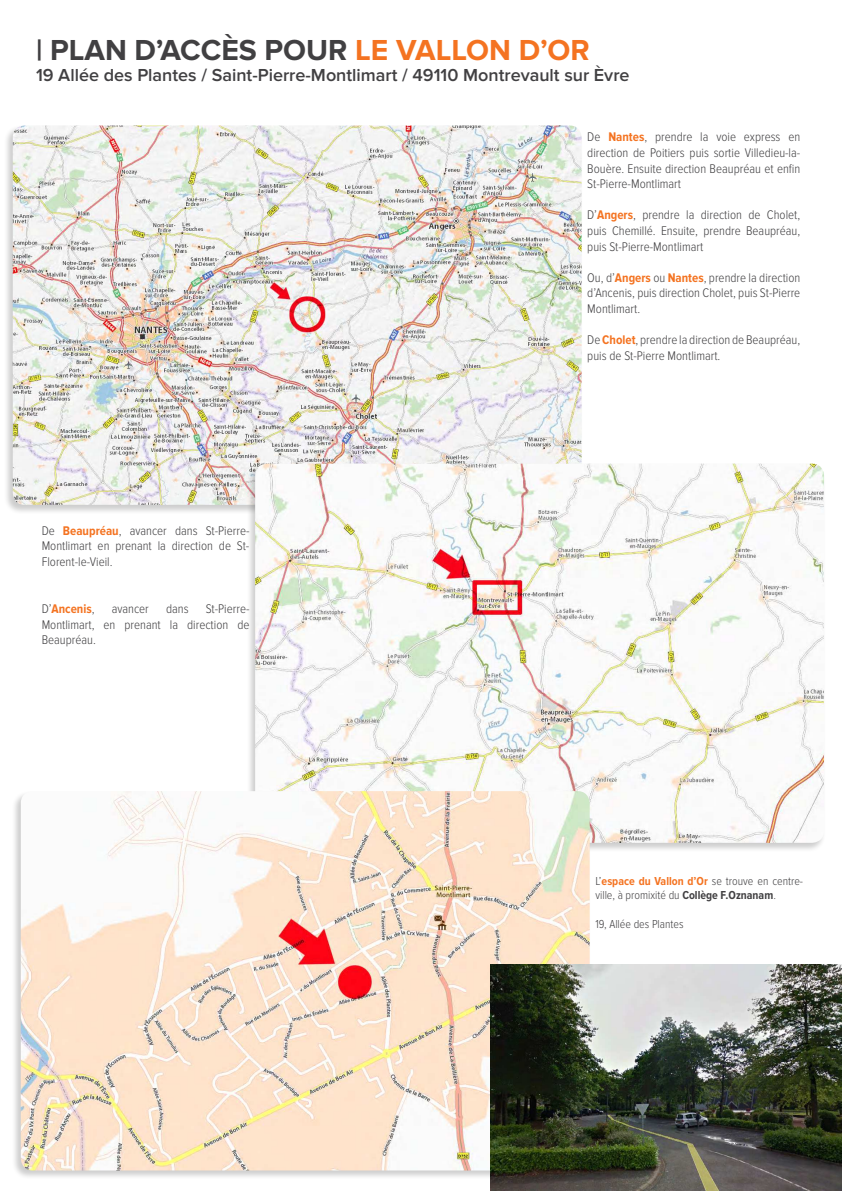
<style>
.page{position:relative;width:842px;height:1191px;background:#fff}
.page>*{position:absolute;margin:0;border:0;box-sizing:border-box;transform-origin:0 0}
.t1{font:700 30px "Proxima Nova";color:#414042}
.t2{font:600 18px "Proxima Nova";color:#414042}
.t3{font:300 13px/15.6px "Proxima Nova Cond";color:#414042;text-align:justify}
.t4{font:700 13px "Proxima Nova Cond";color:#f47321}
.t5{font:300 12px/14.4px "Proxima Nova Cond";color:#414042}
.s1{color:#f47321}
.s2{font-weight:700;color:#f47321}
.s3{font-weight:300;color:#414042}
.s4{font-weight:700}
</style>
<div class="page">
<div style="left:3px;top:124px;width:580px;height:390px;background:#000;opacity:.2"></div>
<img style="left:13px;top:125px;width:569px;height:380px">
<div style="left:246px;top:462px;width:579px;height:390px;background:#000;opacity:.2"></div>
<img style="left:255px;top:463px;width:569px;height:380px">
<div style="left:11px;top:790px;width:580px;height:390px;background:#000;opacity:.2"></div>
<img style="left:21px;top:791px;width:569px;height:379px">
<img style="left:490px;top:964px;width:352px;height:227px">
<h1 class="t1" style="left:36px;top:34px;width:555px">| PLAN D’ACCÈS POUR <span class="s1">LE VALLON D’OR</span></h1>
<h2 class="t2" style="left:36px;top:66px;width:595px">19 Allée des Plantes / Saint-Pierre-Montlimart / 49110 Montrevault sur Èvre</h2>
<p class="t3" style="left:42px;top:523px;width:209px">De <span class="s2">Beaupréau</span>, avancer dans St-Pierre-Montlimart en prenant la direction de St-Florent-le-Vieil.</p>
<p class="t4" style="left:42px;top:603px;width:54px"><span class="s3">D’</span>Ancenis<span class="s3">,</span></p>
<p class="t3" style="left:112px;top:601px;width:39px">avancer</p>
<p class="t3" style="left:166px;top:601px;width:24px">dans</p>
<p class="t3" style="left:42px;top:601px;width:209px;text-indent:164px">St-Pierre-Montlimart, en prenant la direction de Beaupréau.</p>
<p class="t3" style="left:587px;top:130px;width:214px">De <span class="s2">Nantes</span>, prendre la voie express en direction de Poitiers puis sortie Villedieu-la-Bouère. Ensuite direction Beaupréau et enfin St-Pierre-Montlimart</p>
<p class="t3" style="left:587px;top:208px;width:214px">D’<span class="s2">Angers</span>, prendre la direction de Cholet, puis Chemillé. Ensuite, prendre Beaupréau, puis St-Pierre-Montlimart</p>
<p class="t3" style="left:587px;top:270px;width:215px">Ou, d’<span class="s2">Angers</span> ou <span class="s2">Nantes</span>, prendre la direction d’Ancenis, puis direction Cholet, puis St-Pierre Montlimart.</p>
<p class="t3" style="left:587px;top:333px;width:214px">De <span class="s2">Cholet</span>, prendre la direction de Beaupréau, puis de St-Pierre Montlimart.</p>
<p class="t5" style="left:595px;top:874px;width:209px">L’<span class="s2">espace du Vallon d’Or</span> se trouve en centre&shy;ville, à promixité du <span class="s4">Collège F.Oznanam</span>.</p>
<p class="t5" style="left:595px;top:917px;width:90px">19, Allée des Plantes</p>
</div>
